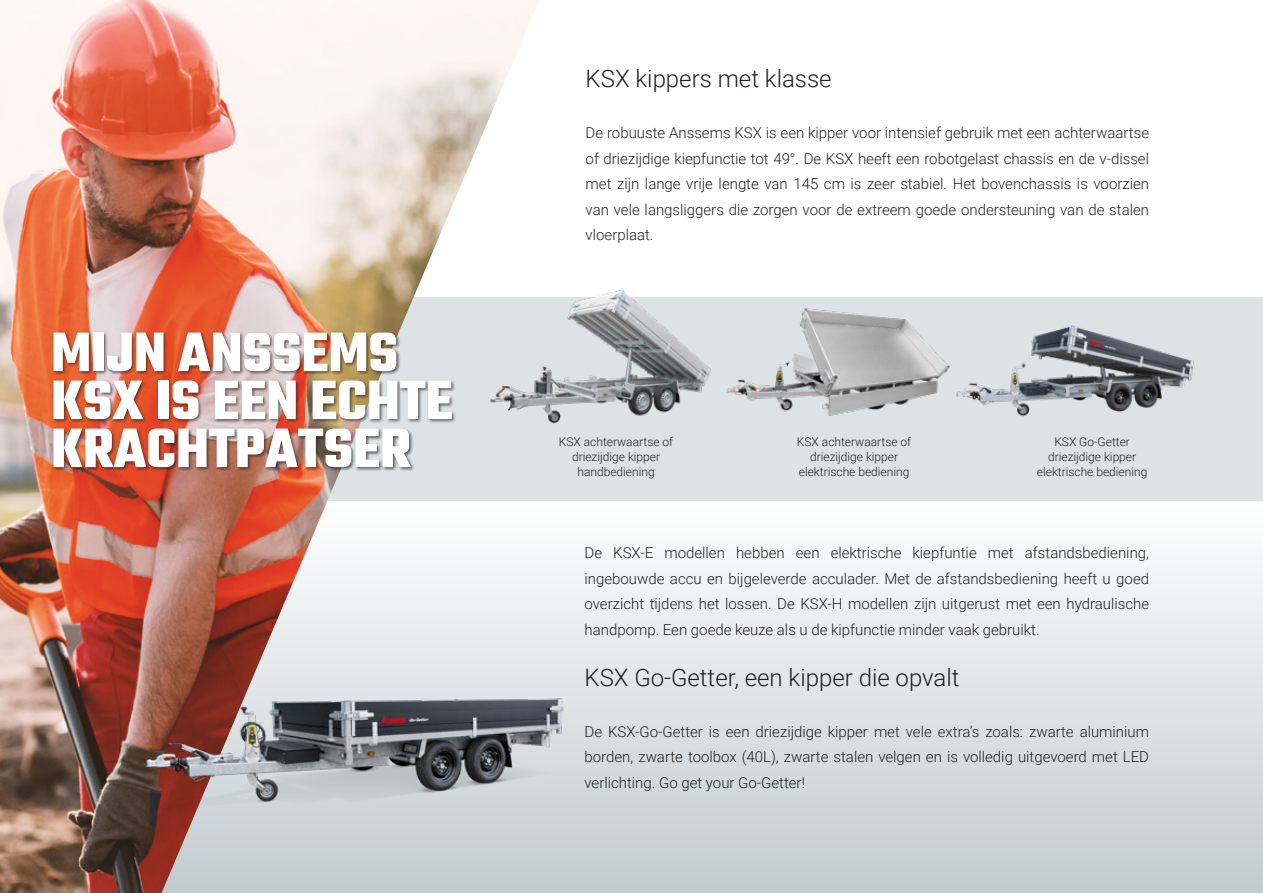
<style>
.page{position:relative;width:1263px;height:893px;background:#fff}
.page>*{position:absolute;margin:0;border:0;box-sizing:border-box;transform-origin:0 0}
.t1{font:700 60px "Teko";color:#fff}
.t2{font:300 24px "Roboto";color:#231f20}
.t3{font:300 15px/25.5px "Roboto";color:#231f20;text-align:justify}
.t4{font:300 12px "Roboto";color:#231f20}
</style>
<div class="page">
<div style="left:0;top:298px;width:1263px;height:203px;background:#dde2e4"></div>
<div style="left:0;top:501px;width:1263px;height:392px;background:linear-gradient(to bottom,#fefefe,#c2cbcf)"></div>
<img style="left:0;top:0;width:539px;height:893px">
<img style="left:480px;top:286px;width:238px;height:147px">
<img style="left:726px;top:308px;width:224px;height:108px">
<img style="left:956px;top:325px;width:239px;height:92px">
<div style="left:52px;top:331px;width:404px;height:141px;background:#231f20;opacity:.7"></div>
<img style="left:125px;top:679px;width:467px;height:156px">
<p class="t2" style="left:586px;top:62px;width:247px">KSX kippers met klasse</p>
<p class="t3" style="left:586px;top:119px;width:565px">De robuuste Anssems KSX is een kipper voor intensief gebruik met een achterwaartse of driezijdige kiepfunctie tot 49°. De KSX heeft een robotgelast chassis en de v-dissel met zijn lange vrije lengte van 145 cm is zeer stabiel. Het bovenchassis is voorzien van vele langsliggers die zorgen voor de extreem goede ondersteuning van de stalen vloerplaat.</p>
<p class="t1" style="left:51px;top:314px;width:348px">MIJN ANSSEMS</p>
<p class="t1" style="left:51px;top:362px;width:403px">KSX IS EEN ECHTE</p>
<p class="t1" style="left:51px;top:410px;width:361px">KRACHTPATSER</p>
<p class="t4" style="left:559px;top:433px;width:116px">KSX achterwaartse of</p>
<p class="t4" style="left:572px;top:448px;width:90px">driezijdige kipper</p>
<p class="t4" style="left:577px;top:463px;width:79px">handbediening</p>
<p class="t4" style="left:797px;top:433px;width:116px">KSX achterwaartse of</p>
<p class="t4" style="left:810px;top:448px;width:90px">driezijdige kipper</p>
<p class="t4" style="left:799px;top:463px;width:112px">elektrische bediening</p>
<p class="t4" style="left:1054px;top:433px;width:77px">KSX Go-Getter</p>
<p class="t4" style="left:1048px;top:448px;width:90px">driezijdige kipper</p>
<p class="t4" style="left:1037px;top:463px;width:112px">elektrische bediening</p>
<p class="t3" style="left:584px;top:540px;width:566px">De KSX-E modellen hebben een elektrische kiepfuntie met afstandsbediening, ingebouwde accu en bijgeleverde acculader. Met de afstandsbediening heeft u goed overzicht tijdens het lossen. De KSX-H modellen zijn uitgerust met een hydraulische handpomp. Een goede keuze als u de kipfunctie minder vaak gebruikt.</p>
<p class="t2" style="left:584px;top:661px;width:377px">KSX Go-Getter, een kipper die opvalt</p>
<p class="t3" style="left:584px;top:718px;width:566px">De KSX-Go-Getter is een driezijdige kipper met vele extra’s zoals: zwarte aluminium borden, zwarte toolbox (40L), zwarte stalen velgen en is volledig uitgevoerd met LED verlichting. Go get your Go-Getter!</p>
</div>
